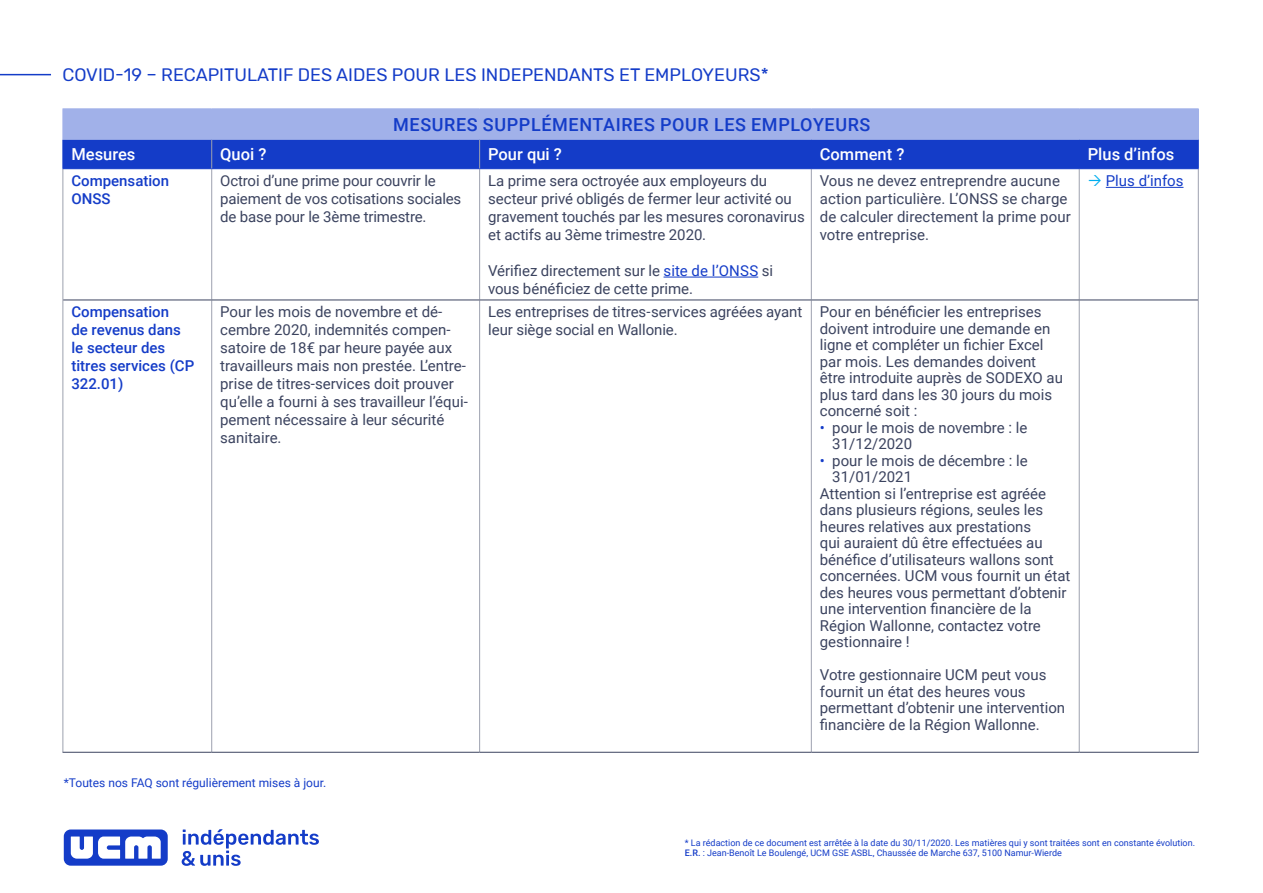
<style>
.page{position:relative;width:1263px;height:893px;background:#fff}
.page>*{position:absolute;margin:0;border:0;box-sizing:border-box;transform-origin:0 0}
.t1{font:18px "Rubik";color:#143cc8}
.t2{font:500 18px "Roboto";letter-spacing:.035em;color:#143cc8}
.t3{font:500 16.5px "Roboto";color:#fff}
.t4{font:15px/18px "Roboto";color:#3b435f}
.t5{font:500 15px/18px "Roboto";color:#143cc8}
.t6{font:15px "Roboto";color:#143cc8}
.t7{font:12px "Roboto";color:#143cc8}
.t8{font:9px/10.8px "Roboto";color:#143cc8}
.s1{color:#143cc8}
.s2{font-weight:500}
</style>
<div class="page">
<div style="left:64px;top:829px;width:104px;height:37px;background:#143cc8;border-radius:7px"></div>
<svg style="left:71px;top:836px;width:90px;height:23px"></svg>
<svg style="left:182px;top:829px;width:137px;height:37px"></svg>
<hr style="left:0;top:74px;width:51px;height:1px;background:#143cc8">
<div style="left:63px;top:109px;width:1135px;height:30px;background:#a1b1e9"></div>
<hr style="left:63px;top:169px;width:1px;height:131px;background:#9da1af">
<hr style="left:211px;top:169px;width:1px;height:131px;background:#9da1af">
<hr style="left:479px;top:169px;width:1px;height:131px;background:#9da1af">
<hr style="left:811px;top:169px;width:1px;height:131px;background:#9da1af">
<hr style="left:1079px;top:169px;width:1px;height:131px;background:#9da1af">
<hr style="left:1198px;top:169px;width:1px;height:131px;background:#9da1af">
<hr style="left:63px;top:300px;width:1px;height:452px;background:#9da1af">
<hr style="left:211px;top:300px;width:1px;height:452px;background:#9da1af">
<hr style="left:479px;top:300px;width:1px;height:452px;background:#9da1af">
<hr style="left:811px;top:300px;width:1px;height:452px;background:#9da1af">
<hr style="left:1079px;top:300px;width:1px;height:452px;background:#9da1af">
<hr style="left:1198px;top:300px;width:1px;height:452px;background:#9da1af">
<hr style="left:63px;top:300px;width:149px;height:1px;background:#3b435f">
<hr style="left:212px;top:300px;width:268px;height:1px;background:#3b435f">
<hr style="left:480px;top:300px;width:331px;height:1px;background:#3b435f">
<hr style="left:811px;top:300px;width:268px;height:1px;background:#3b435f">
<hr style="left:1079px;top:300px;width:119px;height:1px;background:#3b435f">
<hr style="left:63px;top:752px;width:149px;height:1px;background:#3b435f">
<hr style="left:212px;top:752px;width:268px;height:1px;background:#3b435f">
<hr style="left:480px;top:752px;width:331px;height:1px;background:#3b435f">
<hr style="left:811px;top:752px;width:268px;height:1px;background:#3b435f">
<hr style="left:1079px;top:752px;width:120px;height:1px;background:#3b435f">
<hr style="left:1198px;top:109px;width:1px;height:30px;background:#a1b1e9">
<div style="left:63px;top:140px;width:1136px;height:29px;background:#143cc8"></div>
<hr style="left:63px;top:108px;width:149px;height:1px;background:#a1b1e9">
<hr style="left:212px;top:108px;width:268px;height:1px;background:#a1b1e9">
<hr style="left:480px;top:108px;width:331px;height:1px;background:#a1b1e9">
<hr style="left:811px;top:108px;width:268px;height:1px;background:#a1b1e9">
<hr style="left:1079px;top:108px;width:120px;height:1px;background:#a1b1e9">
<hr style="left:63px;top:139px;width:149px;height:1px;background:#a1b1e9">
<hr style="left:212px;top:139px;width:268px;height:1px;background:#a1b1e9">
<hr style="left:480px;top:139px;width:331px;height:1px;background:#a1b1e9">
<hr style="left:811px;top:139px;width:268px;height:1px;background:#a1b1e9">
<hr style="left:1079px;top:139px;width:120px;height:1px;background:#a1b1e9">
<hr style="left:663px;top:277px;width:95px;height:1px;background:#143cc8">
<hr style="left:1106px;top:187px;width:77px;height:1px;background:#143cc8">
<p class="t1" style="left:63px;top:64px;width:708px">COVID-19 – RECAPITULATIF DES AIDES POUR LES INDEPENDANTS ET EMPLOYEURS*</p>
<p class="t2" style="left:393px;top:112px;width:479px">MESURES SUPPLÉMENTAIRES POUR LES EMPLOYEURS</p>
<p class="t3" style="left:71px;top:143px;width:66px">Mesures</p>
<p class="t3" style="left:220px;top:143px;width:48px">Quoi ?</p>
<p class="t3" style="left:488px;top:143px;width:75px">Pour qui ?</p>
<p class="t3" style="left:820px;top:143px;width:86px">Comment ?</p>
<p class="t3" style="left:1088px;top:143px;width:88px">Plus d’infos</p>
<p class="t5" style="left:71px;top:171px;width:99px">Compensation<br>ONSS</p>
<p class="t4" style="left:220px;top:171px;width:243px">Octroi d’une prime pour couvrir le paiement de vos cotisations sociales de base pour le 3ème trimestre.</p>
<p class="t4" style="left:488px;top:171px;width:318px">La prime sera octroyée aux employeurs du secteur privé obligés de fermer leur activité ou gravement touchés par les mesures coronavirus et actifs au 3ème trimestre 2020.</p>
<p class="t4" style="left:488px;top:261px;width:286px">Vérifiez directement sur le <span class="s1">site de l’ONSS</span> si vous bénéficiez de cette prime.</p>
<p class="t4" style="left:820px;top:171px;width:252px">Vous ne devez entreprendre aucune action particulière. L’ONSS se charge de calculer directement la prime pour votre entreprise.</p>
<p class="t6" style="left:1106px;top:170px;width:79px">Plus d’infos</p>
<p class="t5" style="left:71px;top:302px;width:124px">Compensation<br>de revenus dans le secteur des titres services (CP<br>322.01)</p>
<p class="t4" style="left:220px;top:302px;width:249px">Pour les mois de novembre et dé&shy;cembre 2020, indemnités compen&shy;satoire de 18€ par heure payée aux travailleurs mais non prestée. L’entre&shy;prise de titres-services doit prouver qu’elle a fourni à ses travailleur l’équi&shy;pement nécessaire à leur sécurité sanitaire.</p>
<p class="t4" style="left:488px;top:302px;width:316px">Les entreprises de titres-services agréées ayant leur siège social en Wallonie.</p>
<p class="t4" style="left:820px;top:303px;width:245px;line-height:16.5px">Pour en bénéficier les entreprises doivent introduire une demande en ligne et compléter un fichier Excel par mois. Les demandes doivent être introduite auprès de SODEXO au plus tard dans les 30 jours du mois concerné soit :</p>
<p class="t4" style="left:832px;top:419px;width:197px;line-height:16.5px;text-indent:-12px"><span class="s1">•</span> pour le mois de novembre : le<br>31/12/2020</p>
<p class="t4" style="left:820px;top:451px;width:210px"><span class="s1">•</span> pour le mois de décembre : le</p>
<p class="t4" style="left:832px;top:467px;width:81px">31/01/2021</p>
<p class="t4" style="left:820px;top:484px;width:228px">Attention si l’entreprise est agréée</p>
<p class="t4" style="left:820px;top:500px;width:225px">dans plusieurs régions, seules les</p>
<p class="t4" style="left:820px;top:517px;width:213px">heures relatives aux prestations</p>
<p class="t4" style="left:820px;top:533px;width:224px">qui auraient dû être effectuées au</p>
<p class="t4" style="left:820px;top:550px;width:236px">bénéfice d’utilisateurs wallons sont</p>
<p class="t4" style="left:820px;top:566px;width:252px">concernées. UCM vous fournit un état</p>
<p class="t4" style="left:820px;top:583px;width:248px">des heures vous permettant d’obtenir</p>
<p class="t4" style="left:820px;top:599px;width:213px">une intervention financière de la</p>
<p class="t4" style="left:820px;top:616px;width:223px">Région Wallonne, contactez votre</p>
<p class="t4" style="left:820px;top:632px;width:92px">gestionnaire !</p>
<p class="t4" style="left:820px;top:666px;width:247px;line-height:16.5px">Votre gestionnaire UCM peut vous fournit un état des heures vous permettant d’obtenir une intervention financière de la Région Wallonne.</p>
<p class="t7" style="left:64px;top:774px;width:264px">*Toutes nos FAQ sont régulièrement mises à jour.</p>
<p class="t8" style="left:685px;top:836px;width:512px">* La rédaction de ce document est arrêtée à la date du 30/11/2020. Les matières qui y sont traitées sont en constante évolution.<br><span class="s2">E.R.</span> : Jean-Benoît Le Boulengé, UCM GSE ASBL, Chaussée de Marche 637, 5100 Namur-Wierde</p>
</div>
